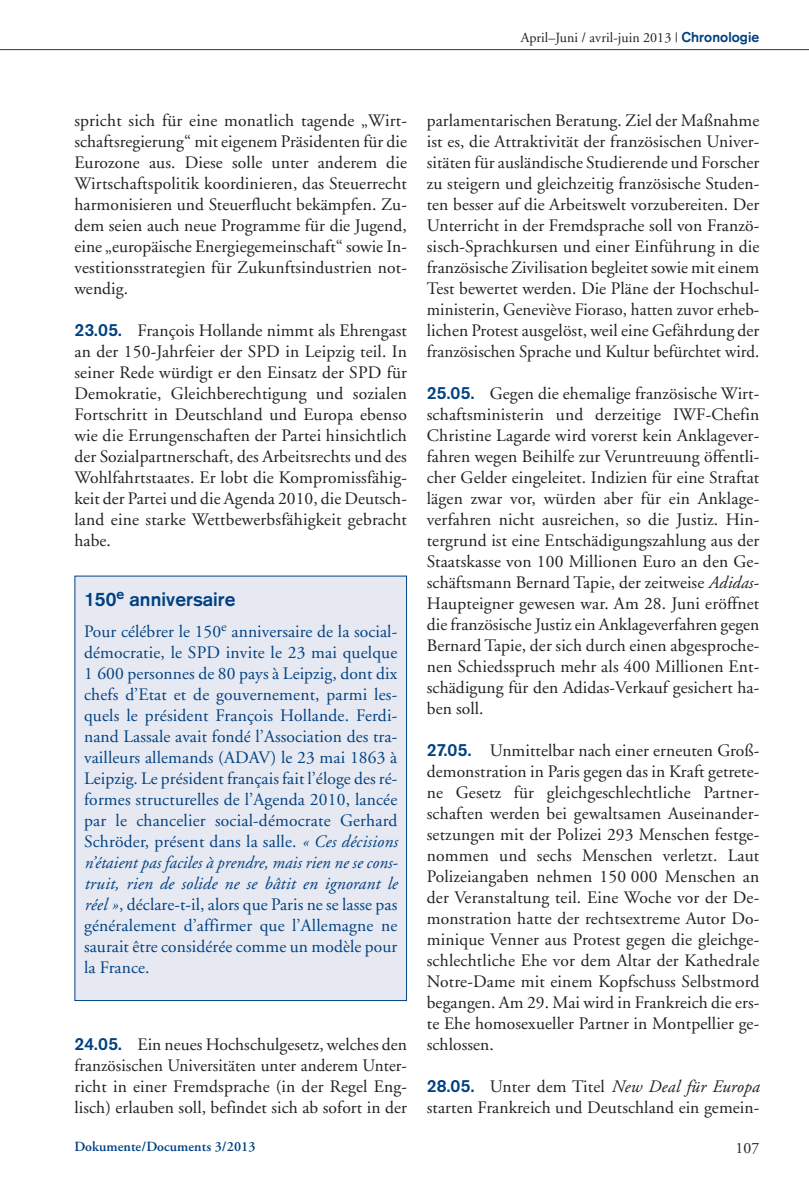
<style>
.page{position:relative;width:809px;height:1191px;background:#fff}
.page>*{position:absolute;margin:0;border:0;box-sizing:border-box;transform-origin:0 0}
.t1{font:700 19.25px "Akzidenz Grotesk";letter-spacing:.005em;color:#014181}
.t2{font:17.5px/21px "Adobe Garamond";letter-spacing:.005em;color:#231f20;text-align:justify}
.t3{font:17.5px/21px "Adobe Garamond";letter-spacing:.005em;color:#014181;text-align:justify}
.t4{font:15.75px "Adobe Garamond";color:#231f20}
.t5{font:14px "Adobe Garamond";letter-spacing:.005em;color:#231f20}
.t6{font:600 14px "Adobe Garamond";letter-spacing:.005em;color:#014181}
.s1{font-family:"Akzidenz Grotesk";font-weight:700;color:#014181}
.s2{font-family:"Akzidenz Grotesk BE";font-weight:500;color:#014181}
.s3{font-style:italic}
</style>
<div class="page">
<hr style="left:0;top:49px;width:809px;height:1px;background:#014181">
<div style="left:75px;top:576px;width:331px;height:424px;background:#e7e9f2"></div>
<div style="left:74px;top:575px;width:333px;height:426px;border:1px solid #014181"></div>
<p class="t5" style="left:520px;top:32px;width:240px">April–Juni / avril-juin 2013 | <span class="s1">Chronologie</span></p>
<p class="t2" style="left:74px;top:111px;width:334px">spricht sich für eine monatlich tagende „Wirt&shy;schaftsregierung“ mit eigenem Präsidenten für die Eurozone aus. Diese solle unter anderem die Wirtschaftspolitik koordinieren, das Steuerrecht harmonisieren und Steuerflucht bekämpfen. Zu&shy;dem seien auch neue Programme für die Jugend, eine „europäische Energiegemeinschaft“ sowie In&shy;vestitionsstrategien für Zukunftsindustrien not&shy;wendig.</p>
<p class="t2" style="left:74px;top:321px;width:334px"><span class="s2">23.05.</span> François Hollande nimmt als Ehrengast an der 150-Jahrfeier der SPD in Leipzig teil. In seiner Rede würdigt er den Einsatz der SPD für Demokratie, Gleichberechtigung und sozialen Fortschritt in Deutschland und Europa ebenso wie die Errungenschaften der Partei hinsichtlich der Sozialpartnerschaft, des Arbeitsrechts und des Wohlfahrtstaates. Er lobt die Kompromissfähig&shy;keit der Partei und die Agenda 2010, die Deutsch&shy;land eine starke Wettbewerbsfähigkeit gebracht habe.</p>
<p class="t1" style="left:84px;top:592px;width:153px">150<sup>e</sup> anniversaire</p>
<p class="t3" style="left:84px;top:622px;width:315px">Pour célébrer le 150<sup>e</sup> anniversaire de la social&shy;démocratie, le SPD invite le 23 mai quelque 1 600 personnes de 80 pays à Leipzig, dont dix chefs d’Etat et de gouvernement, parmi les&shy;quels le président François Hollande. Ferdi&shy;nand Lassale avait fondé l’Association des tra&shy;vailleurs allemands (ADAV) le 23 mai 1863 à Leipzig. Le président français fait l’éloge des ré&shy;formes structurelles de l’Agenda 2010, lancée par le chancelier social-démocrate Gerhard Schröder, présent dans la salle. <span class="s3">« Ces décisions n’étaient pas faciles à prendre, mais rien ne se cons&shy;truit, rien de solide ne se bâtit en ignorant le réel »</span>, déclare-t-il, alors que Paris ne se lasse pas généralement d’affirmer que l’Allemagne ne saurait être considérée comme un modèle pour la France.</p>
<p class="t2" style="left:74px;top:1035px;width:334px"><span class="s2">24.05.</span> Ein neues Hochschulgesetz, welches den französischen Universitäten unter anderem Unter&shy;richt in einer Fremdsprache (in der Regel Eng&shy;lisch) erlauben soll, befindet sich ab sofort in der</p>
<p class="t2" style="left:427px;top:111px;width:334px">parlamentarischen Beratung. Ziel der Maßnahme ist es, die Attraktivität der französischen Univer&shy;sitäten für ausländische Studierende und Forscher zu steigern und gleichzeitig französische Studen&shy;ten besser auf die Arbeitswelt vorzubereiten. Der Unterricht in der Fremdsprache soll von Franzö&shy;sisch-Sprachkursen und einer Einführung in die französische Zivilisation begleitet sowie mit einem Test bewertet werden. Die Pläne der Hochschul&shy;ministerin, Geneviève Fioraso, hatten zuvor erheb&shy;lichen Protest ausgelöst, weil eine Gefährdung der französischen Sprache und Kultur befürchtet wird.</p>
<p class="t2" style="left:427px;top:384px;width:334px"><span class="s2">25.05.</span> Gegen die ehemalige französische Wirt&shy;schaftsministerin und derzeitige IWF-Chefin Christine Lagarde wird vorerst kein Anklagever&shy;fahren wegen Beihilfe zur Veruntreuung öffentli&shy;cher Gelder eingeleitet. Indizien für eine Straftat lägen zwar vor, würden aber für ein Anklage&shy;verfahren nicht ausreichen, so die Justiz. Hin&shy;tergrund ist eine Entschädigungszahlung aus der Staatskasse von 100 Millionen Euro an den Ge&shy;schäftsmann Bernard Tapie, der zeitweise <span class="s3">Adidas</span>-Haupteigner gewesen war. Am 28. Juni eröffnet die französische Justiz ein Anklageverfahren gegen Bernard Tapie, der sich durch einen abgesproche&shy;nen Schiedsspruch mehr als 400 Millionen Ent&shy;schädigung für den Adidas-Verkauf gesichert ha&shy;ben soll.</p>
<p class="t2" style="left:427px;top:741px;width:334px"><span class="s2">27.05.</span> Unmittelbar nach einer erneuten Groß&shy;demonstration in Paris gegen das in Kraft getrete&shy;ne Gesetz für gleichgeschlechtliche Partner&shy;schaften werden bei gewaltsamen Auseinander&shy;setzungen mit der Polizei 293 Menschen festge&shy;nommen und sechs Menschen verletzt. Laut Polizeiangaben nehmen 150 000 Menschen an der Veranstaltung teil. Eine Woche vor der De&shy;monstration hatte der rechtsextreme Autor Do&shy;minique Venner aus Protest gegen die gleichge&shy;schlechtliche Ehe vor dem Altar der Kathedrale Notre-Dame mit einem Kopfschuss Selbstmord begangen. Am 29. Mai wird in Frankreich die ers&shy;te Ehe homosexueller Partner in Montpellier ge&shy;schlossen.</p>
<p class="t2" style="left:427px;top:1077px;width:334px"><span class="s2">28.05.</span> Unter dem Titel <span class="s3">New Deal für Europa </span>starten Frankreich und Deutschland ein gemein-</p>
<p class="t6" style="left:74px;top:1140px;width:183px">Dokumente/Documents 3/2013</p>
<p class="t4" style="left:735px;top:1141px;width:25px">107</p>
</div>
